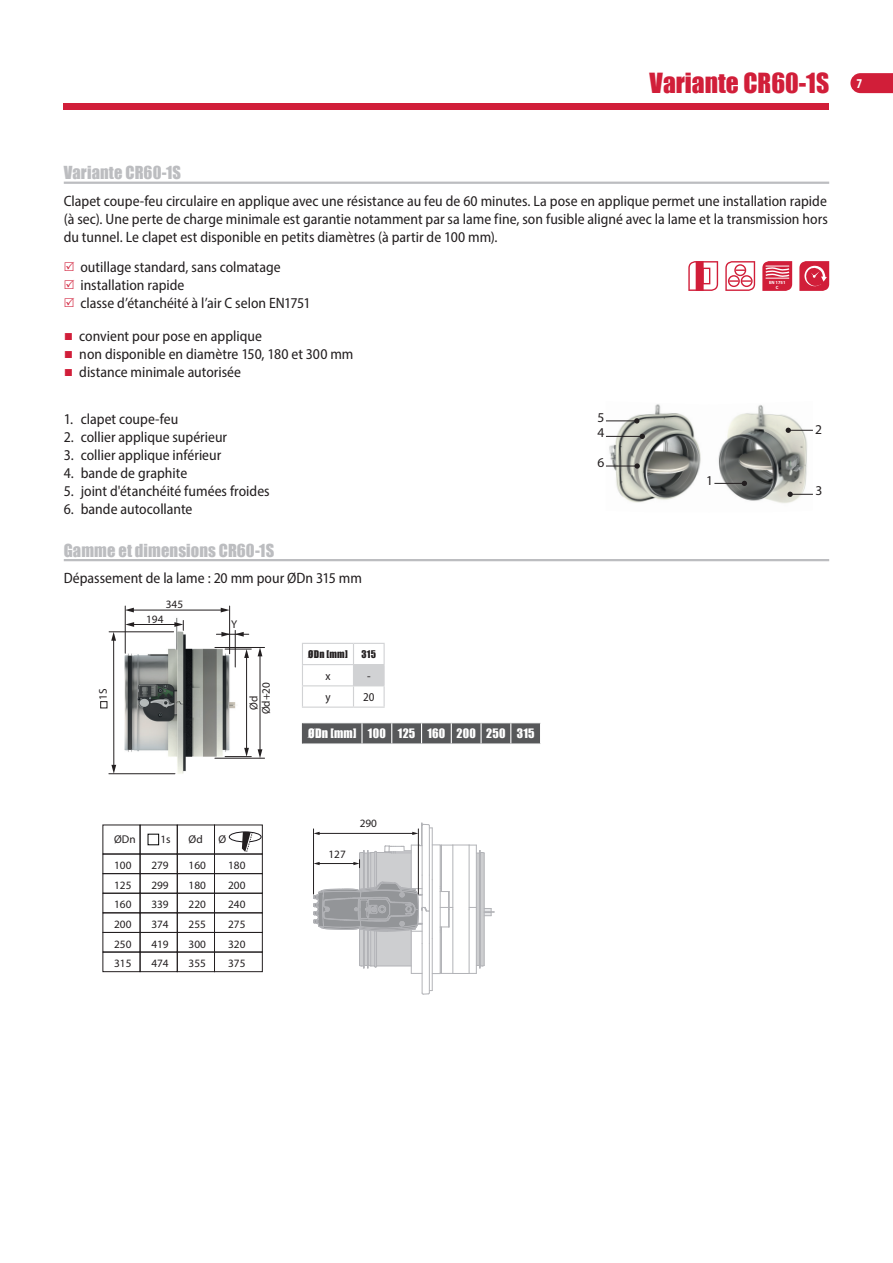
<style>
.page{position:relative;width:893px;height:1263px;background:#fff}
.page>*{position:absolute;margin:0;border:0;box-sizing:border-box;transform-origin:0 0}
.t1{font:25.5px "Impact";color:#d11e39}
.t2{font:16.5px "Impact";letter-spacing:.005em;color:#bcbdc0}
.t3{font:semi-condensed 15px/18px "Myriad Pro";color:#231f20}
.t4{font:13.5px/15.5px "Myriad Pro";color:#231f20}
.t5{font:12px "Impact";letter-spacing:.02em;color:#fff}
.t6{font:semi-condensed 12px "Myriad Pro";color:#231f20}
.t7{font:11.25px/19.6px "Myriad Pro";color:#231f20;text-align:justify}
.t8{font:9.75px "Impact";letter-spacing:.025em;color:#231f20}
.t9{font:700 4.5px/4.9px "Myriad Pro";color:#fff;text-align:center}
.s1{font-family:"Lucida Sans Unicode";font-stretch:normal;font-size:12px;color:#d11e39}
</style>
<div class="page">
<div style="left:64px;top:103px;width:765px;height:6px;background:#d11e39"></div>
<svg style="left:850px;top:73px;width:43px;height:20px"></svg>
<hr style="left:64px;top:182px;width:765px;height:2px;background:#bcbdc0">
<hr style="left:64px;top:559px;width:765px;height:2px;background:#bcbdc0">
<svg style="left:688px;top:261px;width:30px;height:30px"></svg>
<div style="left:702px;top:268px;width:8px;height:16px;border:1px solid #d11e39"></div>
<svg style="left:725px;top:261px;width:30px;height:30px"></svg>
<svg style="left:762px;top:261px;width:30px;height:30px"></svg>
<svg style="left:799px;top:261px;width:30px;height:30px"></svg>
<img style="left:606px;top:404px;width:201px;height:99px">
<hr style="left:606px;top:421px;width:31px;height:1px;background:#231f20">
<svg style="left:634px;top:418px;width:5px;height:5px"></svg>
<hr style="left:606px;top:436px;width:36px;height:1px;background:#231f20">
<svg style="left:640px;top:434px;width:5px;height:5px"></svg>
<hr style="left:606px;top:466px;width:31px;height:1px;background:#231f20">
<svg style="left:635px;top:463px;width:5px;height:6px"></svg>
<hr style="left:714px;top:483px;width:30px;height:1px;background:#231f20">
<svg style="left:742px;top:481px;width:5px;height:5px"></svg>
<svg style="left:787px;top:492px;width:26px;height:5px"></svg>
<svg style="left:786px;top:428px;width:27px;height:5px"></svg>
<img style="left:100px;top:617px;width:165px;height:158px">
<hr style="left:132px;top:624px;width:44px;height:1px;background:#231f20">
<svg style="left:126px;top:622px;width:8px;height:5px"></svg>
<hr style="left:113px;top:639px;width:1px;height:127px;background:#231f20">
<svg style="left:111px;top:765px;width:5px;height:8px"></svg>
<svg style="left:111px;top:632px;width:5px;height:9px"></svg>
<hr style="left:109px;top:631px;width:65px;height:1px;background:#231f20">
<hr style="left:109px;top:773px;width:66px;height:1px;background:#231f20">
<div style="left:100px;top:701px;width:7px;height:7px;border:1px solid #231f20"></div>
<hr style="left:125px;top:606px;width:1px;height:47px;background:#231f20">
<svg style="left:174px;top:620px;width:10px;height:10px"></svg>
<hr style="left:229px;top:606px;width:1px;height:48px;background:#231f20">
<hr style="left:235px;top:630px;width:1px;height:37px;background:#231f20">
<hr style="left:132px;top:610px;width:90px;height:1px;background:#231f20">
<svg style="left:125px;top:608px;width:9px;height:4px"></svg>
<svg style="left:221px;top:608px;width:9px;height:4px"></svg>
<hr style="left:215px;top:647px;width:50px;height:1px;background:#231f20">
<hr style="left:215px;top:758px;width:50px;height:1px;background:#231f20">
<hr style="left:246px;top:656px;width:1px;height:93px;background:#231f20">
<svg style="left:225px;top:649px;width:26px;height:9px"></svg>
<svg style="left:225px;top:748px;width:26px;height:9px"></svg>
<hr style="left:260px;top:655px;width:1px;height:96px;background:#231f20">
<svg style="left:258px;top:749px;width:4px;height:9px"></svg>
<svg style="left:258px;top:648px;width:4px;height:8px"></svg>
<svg style="left:216px;top:632px;width:33px;height:5px"></svg>
<svg style="left:302px;top:643px;width:83px;height:63px"></svg>
<hr style="left:302px;top:706px;width:51px;height:2px;background:#d1d2d4">
<hr style="left:353px;top:706px;width:32px;height:2px;background:#d1d2d4">
<svg style="left:302px;top:722px;width:239px;height:22px;background:#696a6c"></svg>
<div style="left:103px;top:825px;width:37px;height:29px;border:1px solid #231f20"></div>
<div style="left:214px;top:825px;width:49px;height:29px;border:1px solid #231f20"></div>
<div style="left:103px;top:854px;width:37px;height:20px;border:1px solid #231f20"></div>
<div style="left:214px;top:854px;width:49px;height:20px;border:1px solid #231f20"></div>
<div style="left:103px;top:873px;width:37px;height:20px;border:1px solid #231f20"></div>
<div style="left:214px;top:873px;width:49px;height:20px;border:1px solid #231f20"></div>
<div style="left:103px;top:893px;width:37px;height:20px;border:1px solid #231f20"></div>
<div style="left:214px;top:893px;width:49px;height:20px;border:1px solid #231f20"></div>
<div style="left:214px;top:912px;width:49px;height:21px;border:1px solid #231f20"></div>
<div style="left:103px;top:932px;width:37px;height:20px;border:1px solid #231f20"></div>
<div style="left:214px;top:932px;width:49px;height:20px;border:1px solid #231f20"></div>
<div style="left:103px;top:952px;width:37px;height:20px;border:1px solid #231f20"></div>
<div style="left:214px;top:952px;width:49px;height:20px;border:1px solid #231f20"></div>
<svg style="left:229px;top:831px;width:33px;height:21px"></svg>
<div style="left:140px;top:825px;width:37px;height:29px;border:1px solid #231f20"></div>
<div style="left:140px;top:854px;width:37px;height:20px;border:1px solid #231f20"></div>
<div style="left:140px;top:873px;width:37px;height:20px;border:1px solid #231f20"></div>
<div style="left:140px;top:893px;width:37px;height:20px;border:1px solid #231f20"></div>
<div style="left:140px;top:932px;width:37px;height:20px;border:1px solid #231f20"></div>
<div style="left:140px;top:952px;width:37px;height:20px;border:1px solid #231f20"></div>
<div style="left:177px;top:825px;width:38px;height:29px;border:1px solid #231f20"></div>
<div style="left:177px;top:854px;width:38px;height:20px;border:1px solid #231f20"></div>
<div style="left:177px;top:873px;width:38px;height:20px;border:1px solid #231f20"></div>
<div style="left:177px;top:893px;width:38px;height:20px;border:1px solid #231f20"></div>
<div style="left:177px;top:913px;width:38px;height:20px;border:1px solid #231f20"></div>
<div style="left:177px;top:932px;width:38px;height:20px;border:1px solid #231f20"></div>
<div style="left:177px;top:952px;width:38px;height:20px;border:1px solid #231f20"></div>
<div style="left:148px;top:834px;width:11px;height:11px;border:1px solid #000001"></div>
<hr style="left:429px;top:943px;width:1px;height:50px;background:#b2b3b7">
<hr style="left:422px;top:943px;width:1px;height:50px;background:#b2b3b7">
<svg style="left:421px;top:990px;width:11px;height:5px"></svg>
<hr style="left:432px;top:939px;width:1px;height:51px;background:#b2b3b7">
<svg style="left:313px;top:823px;width:182px;height:151px"></svg>
<hr style="left:313px;top:829px;width:1px;height:65px;background:#231f20">
<h1 class="t1" style="left:650px;top:63px;width:214px">Variante CR60-1S <sup>7</sup></h1>
<p class="t2" style="left:64px;top:160px;width:119px">Variante CR60-1S</p>
<p class="t3" style="left:64px;top:192px;width:766px;text-align:justify">Clapet coupe-feu circulaire en applique avec une résistance au feu de 60 minutes. La pose en applique permet une installation rapide (à sec). Une perte de charge minimale est garantie notamment par sa lame fine, son fusible aligné avec la lame et la transmission hors du tunnel. Le clapet est disponible en petits diamètres (à partir de 100 mm).</p>
<p class="t3" style="left:80px;top:258px;width:232px">outillage standard, sans colmatage installation rapide<br>classe d’étanchéité à l’air C selon EN1751</p>
<p class="t3" style="left:64px;top:327px;width:291px"><span class="s1">∎</span> convient pour pose en applique<br><span class="s1">∎</span> non disponible en diamètre 150, 180 et 300 mm <span class="s1">∎</span> distance minimale autorisée</p>
<p class="t9" style="left:769px;top:280px;width:18px">EN 1751<br>C</p>
<p class="t3" style="left:64px;top:410px;width:116px">1. clapet coupe-feu</p>
<p class="t3" style="left:64px;top:428px;width:165px">2. collier applique supérieur</p>
<p class="t3" style="left:64px;top:446px;width:159px">3. collier applique inférieur</p>
<p class="t3" style="left:64px;top:464px;width:125px">4. bande de graphite</p>
<p class="t3" style="left:64px;top:482px;width:207px">5. joint d'étanchéité fumées froides</p>
<p class="t3" style="left:64px;top:500px;width:130px">6. bande autocollante</p>
<p class="t2" style="left:64px;top:538px;width:212px">Gamme et dimensions CR60-1S</p>
<p class="t3" style="left:64px;top:569px;width:300px">Dépassement de la lame : 20 mm pour ØDn 315 mm</p>
<p class="t7" style="left:93px;top:699px;width:13px;rotate:-90deg">1S</p>
<p class="t7" style="left:166px;top:594px;width:19px">345</p>
<p class="t7" style="left:146px;top:609px;width:19px">194</p>
<p class="t7" style="left:231px;top:614px;width:8px">Y</p>
<p class="t7" style="left:247px;top:714px;width:34px;line-height:12.5px;text-indent:5px;rotate:-90deg">Ød<br>Ød+20</p>
<p class="t7" style="left:114px;top:829px;width:23px">ØDn</p>
<p class="t7" style="left:218px;top:829px;width:9px">Ø</p>
<p class="t7" style="left:114px;top:855px;width:19px">100</p>
<p class="t7" style="left:228px;top:855px;width:19px">180</p>
<p class="t7" style="left:114px;top:875px;width:19px">125</p>
<p class="t7" style="left:228px;top:875px;width:19px">200</p>
<p class="t7" style="left:114px;top:894px;width:19px">160</p>
<p class="t7" style="left:228px;top:894px;width:19px">240</p>
<p class="t7" style="left:114px;top:914px;width:19px">200</p>
<p class="t7" style="left:228px;top:914px;width:19px">275</p>
<p class="t7" style="left:114px;top:934px;width:19px">250</p>
<p class="t7" style="left:228px;top:934px;width:19px">320</p>
<p class="t7" style="left:114px;top:953px;width:19px">315</p>
<p class="t7" style="left:228px;top:953px;width:19px">375</p>
<p class="t7" style="left:189px;top:829px;width:16px">Ød</p>
<p class="t7" style="left:189px;top:855px;width:19px">160<br>180<br>220<br>255<br>300<br>355</p>
<p class="t7" style="left:160px;top:829px;width:12px">1s</p>
<p class="t7" style="left:151px;top:855px;width:19px">279<br>299<br>339<br>374<br>419<br>474</p>
<p class="t8" style="left:308px;top:646px;width:41px">ØDn [mm]</p>
<p class="t8" style="left:361px;top:646px;width:16px">315</p>
<p class="t6" style="left:325px;top:668px;width:7px">x</p>
<p class="t6" style="left:367px;top:668px;width:5px">-</p>
<p class="t6" style="left:325px;top:690px;width:7px">y</p>
<p class="t6" style="left:363px;top:690px;width:13px">20</p>
<p class="t5" style="left:308px;top:724px;width:228px">ØDn [mm] 100 125 160 200 250 315</p>
<p class="t7" style="left:328px;top:844px;width:19px">127</p>
<p class="t7" style="left:360px;top:813px;width:19px">290</p>
<p class="t4" style="left:598px;top:410px;width:8px">5<br>4</p>
<p class="t4" style="left:598px;top:455px;width:8px">6</p>
<p class="t4" style="left:706px;top:472px;width:8px">1</p>
<p class="t4" style="left:815px;top:421px;width:8px">2</p>
<p class="t4" style="left:815px;top:483px;width:8px">3</p>
</div>
